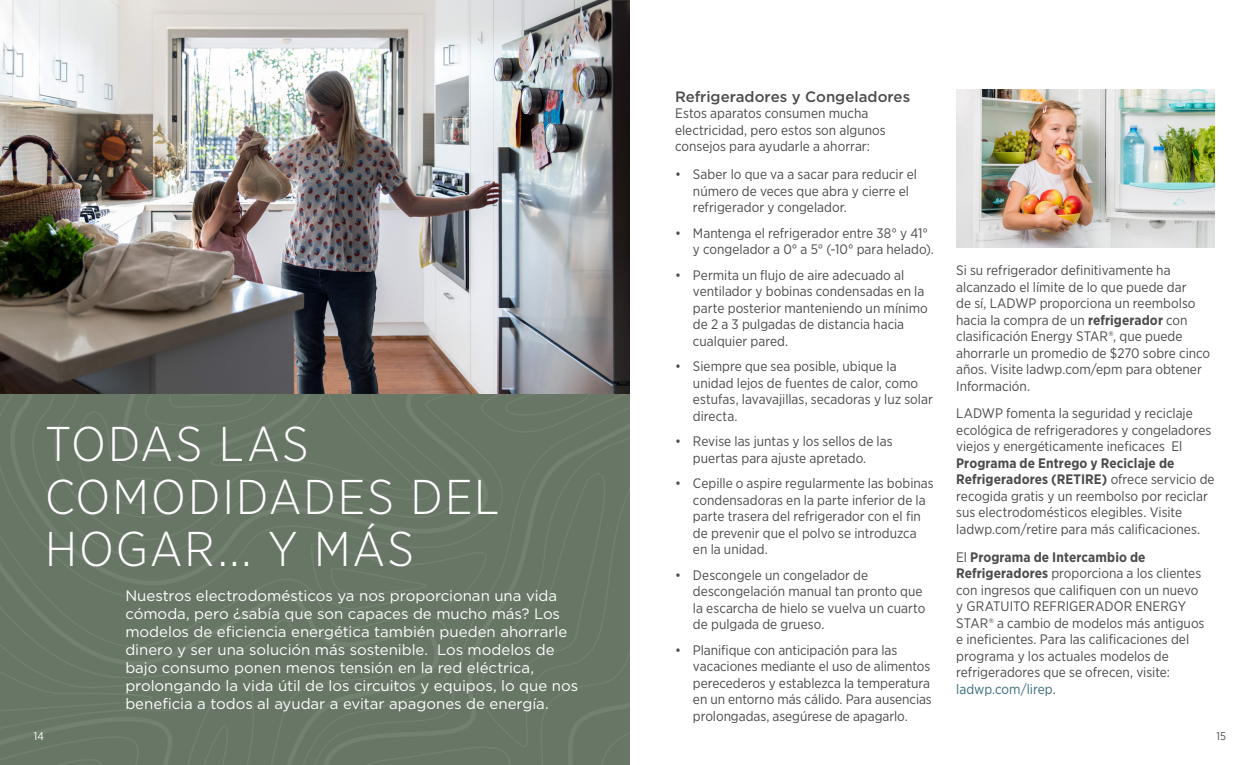
<style>
.page{position:relative;width:1260px;height:765px;background:#fff}
.page>*{position:absolute;margin:0;border:0;box-sizing:border-box;transform-origin:0 0}
.t1{font:300 48.75px/52.5px "Gotham Narrow";letter-spacing:.04em;color:#fff}
.t2{font:15px/18px "Gotham";color:#fff}
.t3{font:500 15px "Gotham";color:#4b4c4d}
.t4{font:13.75px/16.5px "Gotham Narrow";color:#4b4c4d}
.t5{font:11.25px "Gotham Narrow";color:#fff}
.t6{font:11.25px "Gotham Narrow";color:#4b4c4d}
.s1{font-weight:700}
.s2{color:#3b6d7e}
</style>
<div class="page">
<img style="left:0;top:394px;width:630px;height:371px">
<img style="left:0;top:0;width:630px;height:394px">
<img style="left:957px;top:90px;width:257px;height:157px">
<h1 class="t1" style="left:45px;top:417px;width:456px">TODAS LAS<br>COMODIDADES DEL<br>HOGAR... Y MÁS</h1>
<p class="t2" style="left:125px;top:587px;width:454px">Nuestros electrodomésticos ya nos proporcionan una vida cómoda, pero ¿sabía que son capaces de mucho más? Los modelos de eficiencia energética también pueden ahorrarle dinero y ser una solución más sostenible. Los modelos de bajo consumo ponen menos tensión en la red eléctrica, prolongando la vida útil de los circuitos y equipos, lo que nos beneficia a todos al ayudar a evitar apagones de energía.</p>
<p class="t3" style="left:675px;top:87px;width:237px">Refrigeradores y Congeladores</p>
<p class="t4" style="left:675px;top:105px;width:212px">Estos aparatos consumen mucha electricidad, pero estos son algunos consejos para ayudarle a ahorrar:</p>
<p class="t4" style="left:693px;top:166px;width:226px;text-indent:-18px">• Saber lo que va a sacar para reducir el número de veces que abra y cierre el refrigerador y congelador.</p>
<p class="t4" style="left:693px;top:224px;width:242px;text-indent:-18px">• Mantenga el refrigerador entre 38° y 41° y congelador a 0° a 5° (-10° para helado).</p>
<p class="t4" style="left:693px;top:266px;width:236px;text-indent:-18px">• Permita un flujo de aire adecuado al ventilador y bobinas condensadas en la parte posterior manteniendo un mínimo de 2 a 3 pulgadas de distancia hacia cualquier pared.</p>
<p class="t4" style="left:693px;top:358px;width:241px;text-indent:-18px">• Siempre que sea posible, ubique la unidad lejos de fuentes de calor, como estufas, lavavajillas, secadoras y luz solar directa.</p>
<p class="t4" style="left:693px;top:433px;width:201px;text-indent:-18px">• Revise las juntas y los sellos de las puertas para ajuste apretado.</p>
<p class="t4" style="left:693px;top:475px;width:242px;text-indent:-18px">• Cepille o aspire regularmente las bobinas condensadoras en la parte inferior de la parte trasera del refrigerador con el fin de prevenir que el polvo se introduzca en la unidad.</p>
<p class="t4" style="left:693px;top:566px;width:234px;text-indent:-18px">• Descongele un congelador de descongelación manual tan pronto que la escarcha de hielo se vuelva un cuarto de pulgada de grueso.</p>
<p class="t4" style="left:693px;top:641px;width:240px;text-indent:-18px">• Planifique con anticipación para las vacaciones mediante el uso de alimentos perecederos y establezca la temperatura en un entorno más cálido. Para ausencias prolongadas, asegúrese de apagarlo.</p>
<p class="t4" style="left:956px;top:262px;width:256px">Si su refrigerador definitivamente ha alcanzado el límite de lo que puede dar<br>de sí, LADWP proporciona un reembolso hacia la compra de un <span class="s1">refrigerador</span> con clasificación Energy STAR®, que puede ahorrarle un promedio de $270 sobre cinco años. Visite ladwp.com/epm para obtener Información.</p>
<p class="t4" style="left:956px;top:405px;width:257px">LADWP fomenta la seguridad y reciclaje ecológica de refrigeradores y congeladores viejos y energéticamente ineficaces El</p>
<p class="t4" style="left:956px;top:455px;width:260px"><span class="s1">Programa de Entrego y Reciclaje de Refrigeradores (RETIRE)</span> ofrece servicio de recogida gratis y un reembolso por reciclar sus electrodomésticos elegibles. Visite ladwp.com/retire para más calificaciones.</p>
<p class="t4" style="left:956px;top:548px;width:250px">El <span class="s1">Programa de Intercambio de Refrigeradores</span> proporciona a los clientes con ingresos que califiquen con un nuevo y GRATUITO REFRIGERADOR ENERGY STAR® a cambio de modelos más antiguos e ineficientes. Para las calificaciones del programa y los actuales modelos de refrigeradores que se ofrecen, visite: <span class="s2">ladwp.com/lirep</span>.</p>
<p class="t5" style="left:34px;top:729px;width:12px">14</p>
<p class="t6" style="left:1217px;top:729px;width:11px">15</p>
</div>
